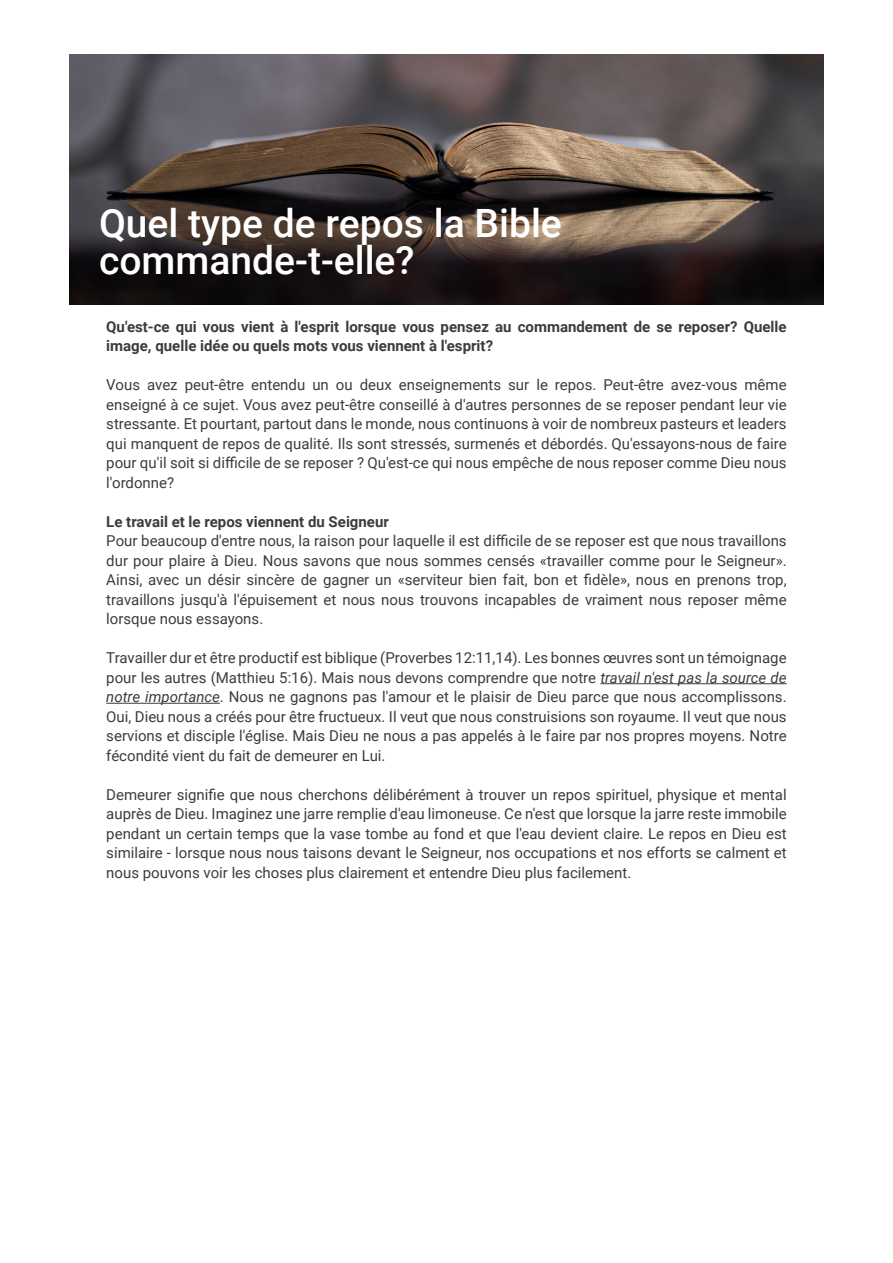
<style>
.page{position:relative;width:893px;height:1263px;background:#fff}
.page>*{position:absolute;margin:0;border:0;box-sizing:border-box;transform-origin:0 0}
.t1{font:500 39px/37.5px "Roboto";color:#fff}
.t2{font:15px/19.5px "Roboto";color:#3b3c3e;text-align:justify}
.t3{font:700 15px/19.5px "Roboto";color:#3b3c3e}
.s1{font-style:italic}
</style>
<div class="page">
<hr style="left:600px;top:683px;width:187px;height:1px;background:#3b3c3e">
<hr style="left:106px;top:703px;width:114px;height:1px;background:#3b3c3e">
<img style="left:70px;top:54px;width:753px;height:250px">
<p class="t1" style="left:99px;top:203px;width:464px">Quel type de repos la Bible commande-t-elle?</p>
<p class="t3" style="left:106px;top:316px;width:682px">Qu'est-ce qui vous vient à l'esprit lorsque vous pensez au commandement de se reposer? Quelle image, quelle idée ou quels mots vous viennent à l'esprit?</p>
<p class="t2" style="left:106px;top:374px;width:682px">Vous avez peut-être entendu un ou deux enseignements sur le repos. Peut-être avez-vous même enseigné à ce sujet. Vous avez peut-être conseillé à d'autres personnes de se reposer pendant leur vie stressante. Et pourtant, partout dans le monde, nous continuons à voir de nombreux pasteurs et leaders qui manquent de repos de qualité. Ils sont stressés, surmenés et débordés. Qu'essayons-nous de faire pour qu'il soit si difficile de se reposer ? Qu'est-ce qui nous empêche de nous reposer comme Dieu nous l'ordonne?</p>
<p class="t3" style="left:106px;top:511px;width:284px">Le travail et le repos viennent du Seigneur</p>
<p class="t2" style="left:106px;top:530px;width:682px">Pour beaucoup d'entre nous, la raison pour laquelle il est difficile de se reposer est que nous travaillons dur pour plaire à Dieu. Nous savons que nous sommes censés «travailler comme pour le Seigneur».<br>Ainsi, avec un désir sincère de gagner un «serviteur bien fait, bon et fidèle», nous en prenons trop, travaillons jusqu'à l'épuisement et nous nous trouvons incapables de vraiment nous reposer même lorsque nous essayons.</p>
<p class="t2" style="left:106px;top:647px;width:682px">Travailler dur et être productif est biblique (Proverbes 12:11,14). Les bonnes œuvres sont un témoignage pour les autres (Matthieu 5:16). Mais nous devons comprendre que notre <span class="s1">travail n'est pas la source de notre importance</span>. Nous ne gagnons pas l'amour et le plaisir de Dieu parce que nous accomplissons.<br>Oui, Dieu nous a créés pour être fructueux. Il veut que nous construisions son royaume. Il veut que nous servions et disciple l'église. Mais Dieu ne nous a pas appelés à le faire par nos propres moyens. Notre fécondité vient du fait de demeurer en Lui.</p>
<p class="t2" style="left:106px;top:784px;width:682px">Demeurer signifie que nous cherchons délibérément à trouver un repos spirituel, physique et mental auprès de Dieu. Imaginez une jarre remplie d'eau limoneuse. Ce n'est que lorsque la jarre reste immobile pendant un certain temps que la vase tombe au fond et que l'eau devient claire. Le repos en Dieu est similaire - lorsque nous nous taisons devant le Seigneur, nos occupations et nos efforts se calment et nous pouvons voir les choses plus clairement et entendre Dieu plus facilement.</p>
</div>
